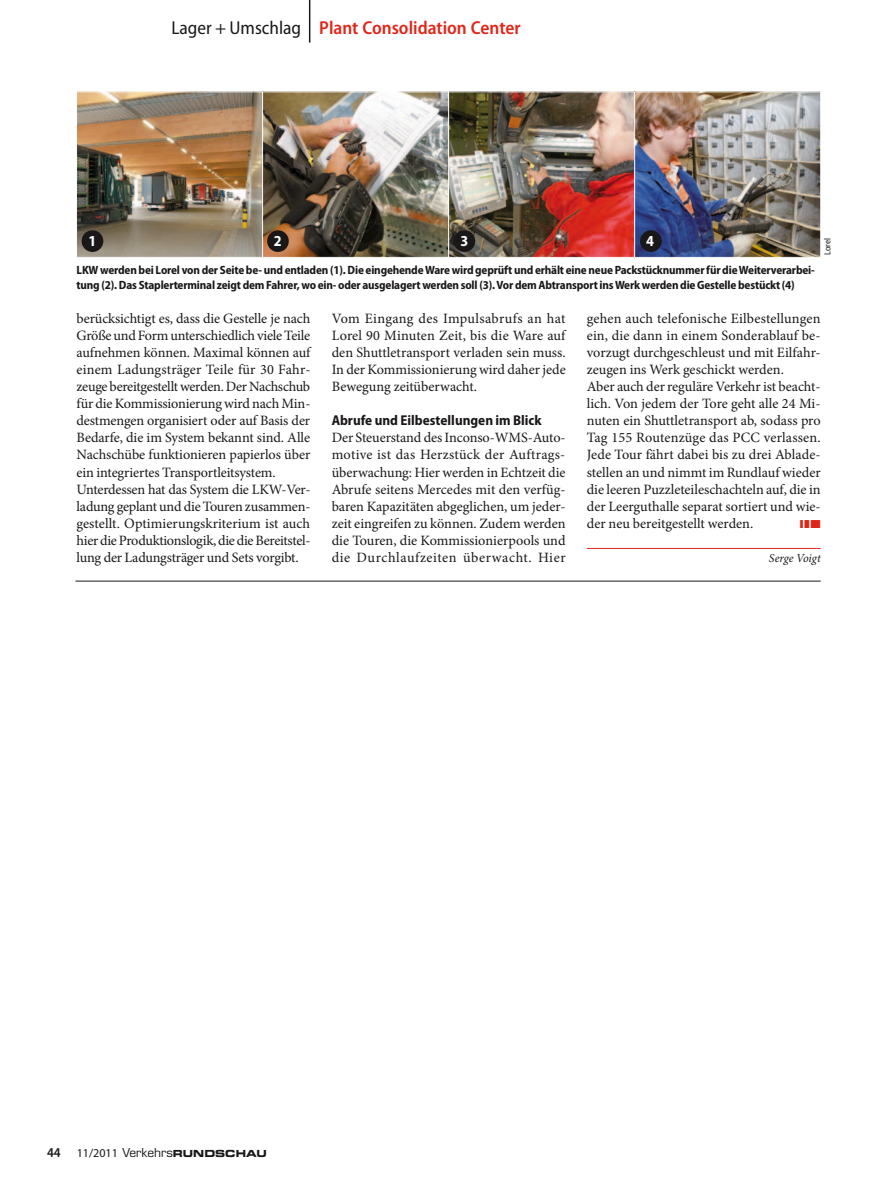
<style>
.page{position:relative;width:893px;height:1187px;background:#fff}
.page>*{position:absolute;margin:0;border:0;box-sizing:border-box;transform-origin:0 0}
.aba_titel{font:600 semi-condensed 18.75px "Myriad Pro";color:#e02619}
.t1{font:semi-condensed 18.75px "Myriad Pro";color:#1a1719}
.baa_bildunterschrift{font:700 semi-condensed 15.3px "Myriad Pro";color:#fff}
.acg_grundtext{font:14.25px/17px "Minion Pro";letter-spacing:-.005em;color:#1a1719;text-align:justify}
.acm_zwischenuebersch{font:700 semi-condensed 14.25px "Myriad Pro";color:#1a1719}
.baa_bildunterschrift-2{font:700 semi-condensed 12px/15px "Myriad Pro";letter-spacing:-.015em;color:#1a1719}
.azz_autor{font:italic 12px "Minion Pro";letter-spacing:-.005em;color:#1a1719}
.acg_grundtext-2{font:11.55px "Zapf Dingbats Std";color:#e02619;scale:1.18 1}
.t2{font:9.75px "Eurostile LT Std Bold Ex 2";color:#1a1719}
.bad_bildquelle{font:semi-condensed 9px "Myriad Pro";letter-spacing:-.005em;color:#1a1719}
.s1{font-family:"Myriad Pro";font-weight:600;font-size:13.5px}
.s2{font-family:"Myriad Pro";font-size:12px}
.s3{font-family:"Eurostile LT Std";font-size:12px}
</style>
<div class="page">
<hr style="left:309px;top:0;width:1px;height:43px;background:#1a1719">
<hr style="left:75px;top:580px;width:746px;height:1px;background:#1a1719">
<hr style="left:587px;top:548px;width:234px;height:1px;background:#e02619">
<img style="left:78px;top:93px;width:184px;height:163px">
<div style="left:76px;top:91px;width:213px;height:167px;border:1px solid #fff"></div>
<img style="left:449px;top:93px;width:185px;height:163px">
<img style="left:264px;top:93px;width:183px;height:163px">
<div style="left:262px;top:91px;width:187px;height:167px;border:1px solid #fff"></div>
<img style="left:636px;top:93px;width:183px;height:163px">
<div style="left:634px;top:91px;width:187px;height:167px;border:1px solid #fff"></div>
<div style="left:82px;top:230px;width:21px;height:22px;background:#1a1719;border-radius:50%"></div>
<div style="left:267px;top:230px;width:22px;height:22px;background:#1a1719;border-radius:50%"></div>
<div style="left:454px;top:230px;width:21px;height:22px;background:#1a1719;border-radius:50%"></div>
<div style="left:640px;top:230px;width:22px;height:22px;background:#1a1719;border-radius:50%"></div>
<h1 class="t1" style="left:171px;top:18px;width:131px">Lager + Umschlag</h1>
<p class="aba_titel" style="left:319px;top:18px;width:203px">Plant Consolidation Center</p>
<p class="baa_bildunterschrift" style="left:89px;top:232px;width:9px">1</p>
<p class="baa_bildunterschrift" style="left:274px;top:232px;width:9px">2</p>
<p class="baa_bildunterschrift" style="left:460px;top:232px;width:9px">3</p>
<p class="baa_bildunterschrift" style="left:646px;top:232px;width:9px">4</p>
<p class="baa_bildunterschrift-2" style="left:77px;top:263px;width:740px">LKW werden bei Lorel von der Seite be- und entladen (1). Die eingehende Ware wird geprüft und erhält eine neue Packstücknummer für die Weiterverarbei&shy;tung (2). Das Staplerterminal zeigt dem Fahrer, wo ein- oder ausgelagert werden soll (3). Vor dem Abtransport ins Werk werden die Gestelle bestückt (4)</p>
<p class="bad_bildquelle" style="left:822px;top:255px;width:19px;rotate:-90deg">Lorel</p>
<p class="acg_grundtext" style="left:77px;top:310px;width:235px">berücksichtigt es, dass die Gestelle je nach Größe und Form unterschiedlich viele Teile aufnehmen können. Maximal können auf einem Ladungsträger Teile für 30 Fahr&shy;zeuge bereitgestellt werden. Der Nachschub für die Kommissionierung wird nach Min&shy;destmengen organisiert oder auf Basis der Bedarfe, die im System bekannt sind. Alle Nachschübe funktionieren papierlos über ein integriertes Transportleitsystem.</p>
<p class="acg_grundtext" style="left:77px;top:480px;width:235px">Unterdessen hat das System die LKW-Ver&shy;ladung geplant und die Touren zusammen&shy;gestellt. Optimierungskriterium ist auch hier die Produktionslogik, die die Bereitstel&shy;lung der Ladungsträger und Sets vorgibt.</p>
<p class="acg_grundtext" style="left:332px;top:310px;width:236px">Vom Eingang des Impulsabrufs an hat Lorel 90 Minuten Zeit, bis die Ware auf den Shuttletransport verladen sein muss.<br>In der Kommissionierung wird daher jede Bewegung zeitüberwacht.</p>
<p class="acm_zwischenuebersch" style="left:332px;top:412px;width:212px">Abrufe und Eilbestellungen im Blick</p>
<p class="acg_grundtext" style="left:332px;top:429px;width:235px">Der Steuerstand des Inconso-WMS-Auto&shy;motive ist das Herzstück der Auftrags&shy;überwachung: Hier werden in Echtzeit die Abrufe seitens Mercedes mit den verfüg&shy;baren Kapazitäten abgeglichen, um jeder&shy;zeit eingreifen zu können. Zudem werden die Touren, die Kommissionierpools und die Durchlaufzeiten überwacht. Hier</p>
<p class="acg_grundtext" style="left:587px;top:310px;width:235px">gehen auch telefonische Eilbestellungen ein, die dann in einem Sonderablauf be&shy;vorzugt durchgeschleust und mit Eilfahr&shy;zeugen ins Werk geschickt werden.</p>
<p class="acg_grundtext" style="left:587px;top:378px;width:235px">Aber auch der reguläre Verkehr ist beacht&shy;lich. Von jedem der Tore geht alle 24 Mi&shy;nuten ein Shuttletransport ab, sodass pro Tag 155 Routenzüge das PCC verlassen.<br>Jede Tour fährt dabei bis zu drei Ablade&shy;stellen an und nimmt im Rundlauf wieder die leeren Puzzleteileschachteln auf, die in der Leerguthalle separat sortiert und wie&shy;der neu bereitgestellt werden.</p>
<p class="acg_grundtext-2" style="left:800px;top:518px;width:19px">❙❚■</p>
<p class="azz_autor" style="left:769px;top:549px;width:53px">Serge Voigt</p>
<p class="t2" style="left:47px;top:1146px;width:221px"><span class="s1">44</span> <span class="s2">11/2011</span> <span class="s3">Verkehrs</span>RUNDSCHAU</p>
</div>
